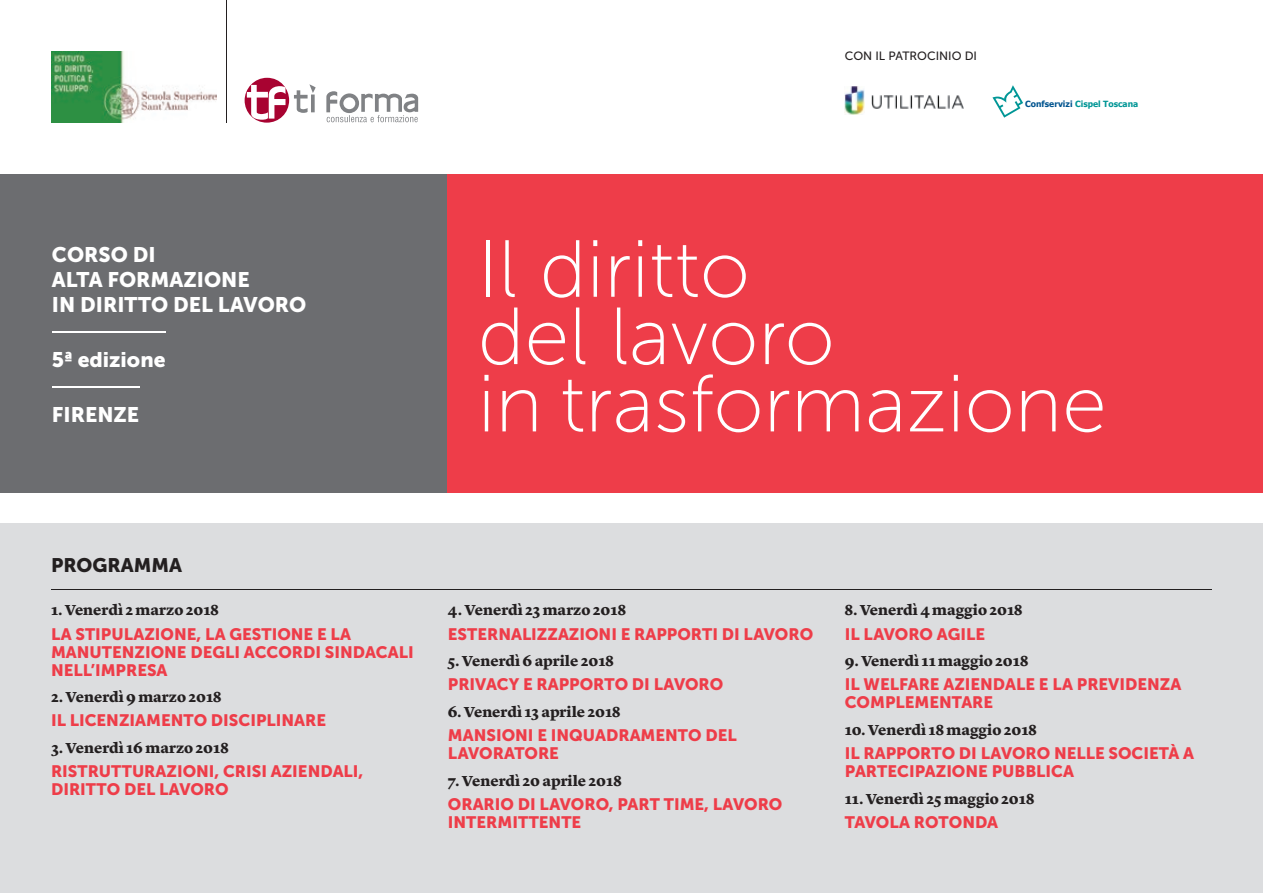
<style>
.page{position:relative;width:1263px;height:893px;background:#fff}
.page>*{position:absolute;margin:0;border:0;box-sizing:border-box;transform-origin:0 0}
.t1{font:80.85px/67.3px "Museo Sans 100";color:#fff}
.t2{font:21px/25.2px "Museo Sans 900";color:#fff}
.t3{font:19.5px "Museo Sans 900";color:#231f20}
.t4{font:16.5px/18px "Museo Sans 900";color:#ee3d49}
.t5{font:900 15px "Lyon Text";color:#231f20}
.t6{font:12px "Museo Sans 500";color:#231f20}
.t7{font:700 8.55px "Tahoma";color:#009696}
.s1{color:#01548f}
</style>
<div class="page">
<div style="left:0;top:174px;width:448px;height:319px;background:#6c6d70"></div>
<div style="left:448px;top:174px;width:815px;height:319px;background:#ee3d49"></div>
<div style="left:0;top:523px;width:1263px;height:370px;background:#dcdddf"></div>
<hr style="left:52px;top:331px;width:113px;height:2px;background:#fff">
<hr style="left:52px;top:386px;width:87px;height:2px;background:#fff">
<hr style="left:51px;top:589px;width:1161px;height:1px;background:#231f20">
<img style="left:51px;top:51px;width:165px;height:72px">
<hr style="left:226px;top:0;width:1px;height:123px;background:#231f20">
<svg style="left:245px;top:78px;width:44px;height:45px"></svg>
<svg style="left:247px;top:85px;width:38px;height:35px"></svg>
<svg style="left:294px;top:84px;width:124px;height:38px"></svg>
<img style="left:864px;top:95px;width:100px;height:14px">
<img style="left:845px;top:86px;width:19px;height:28px">
<svg style="left:992px;top:85px;width:31px;height:33px"></svg>
<p class="t6" style="left:845px;top:50px;width:134px">CON IL PATROCINIO DI</p>
<p class="t7" style="left:1025px;top:98px;width:115px"><span class="s1">Confservizi</span> Cispel Toscana</p>
<p class="t2" style="left:52px;top:241px;width:256px">CORSO DI<br>ALTA FORMAZIONE<br>IN DIRITTO DEL LAVORO</p>
<p class="t2" style="left:52px;top:347px;width:115px">5ª edizione</p>
<p class="t2" style="left:52px;top:402px;width:89px">FIRENZE</p>
<h1 class="t1" style="left:478px;top:236px;width:631px">Il diritto<br>del lavoro<br>in trasformazione</h1>
<p class="t3" style="left:51px;top:554px;width:132px">PROGRAMMA</p>
<p class="t5" style="left:51px;top:598px;width:169px">1. Venerdì 2 marzo 2018</p>
<p class="t4" style="left:51px;top:625px;width:364px">LA STIPULAZIONE, LA GESTIONE E LA<br>MANUTENZIONE DEGLI ACCORDI SINDACALI<br>NELL’IMPRESA</p>
<p class="t5" style="left:51px;top:685px;width:172px">2. Venerdì 9 marzo 2018</p>
<p class="t4" style="left:51px;top:712px;width:277px">IL LICENZIAMENTO DISCIPLINARE</p>
<p class="t5" style="left:51px;top:736px;width:179px">3. Venerdì 16 marzo 2018</p>
<p class="t4" style="left:51px;top:762px;width:314px">RISTRUTTURAZIONI, CRISI AZIENDALI,<br>DIRITTO DEL LAVORO</p>
<p class="t5" style="left:448px;top:598px;width:180px">4. Venerdì 23 marzo 2018</p>
<p class="t4" style="left:448px;top:625px;width:367px">ESTERNALIZZAZIONI E RAPPORTI DI LAVORO</p>
<p class="t5" style="left:448px;top:649px;width:168px">5. Venerdì 6 aprile 2018</p>
<p class="t4" style="left:448px;top:676px;width:277px">PRIVACY E RAPPORTO DI LAVORO</p>
<p class="t5" style="left:448px;top:700px;width:174px">6. Venerdì 13 aprile 2018</p>
<p class="t4" style="left:448px;top:726px;width:290px">MANSIONI E INQUADRAMENTO DEL<br>LAVORATORE</p>
<p class="t5" style="left:448px;top:769px;width:175px">7. Venerdì 20 aprile 2018</p>
<p class="t4" style="left:448px;top:795px;width:336px">ORARIO DI LAVORO, PART TIME, LAVORO<br>INTERMITTENTE</p>
<p class="t5" style="left:845px;top:598px;width:179px">8. Venerdì 4 maggio 2018</p>
<p class="t4" style="left:845px;top:625px;width:142px">IL LAVORO AGILE</p>
<p class="t5" style="left:845px;top:649px;width:185px">9. Venerdì 11 maggio 2018</p>
<p class="t4" style="left:845px;top:676px;width:338px">IL WELFARE AZIENDALE E LA PREVIDENZA<br>COMPLEMENTARE</p>
<p class="t5" style="left:845px;top:718px;width:194px">10. Venerdì 18 maggio 2018</p>
<p class="t4" style="left:845px;top:744px;width:351px">IL RAPPORTO DI LAVORO NELLE SOCIETÀ A<br>PARTECIPAZIONE PUBBLICA</p>
<p class="t5" style="left:845px;top:787px;width:191px">11. Venerdì 25 maggio 2018</p>
<p class="t4" style="left:845px;top:813px;width:155px">TAVOLA ROTONDA</p>
</div>
